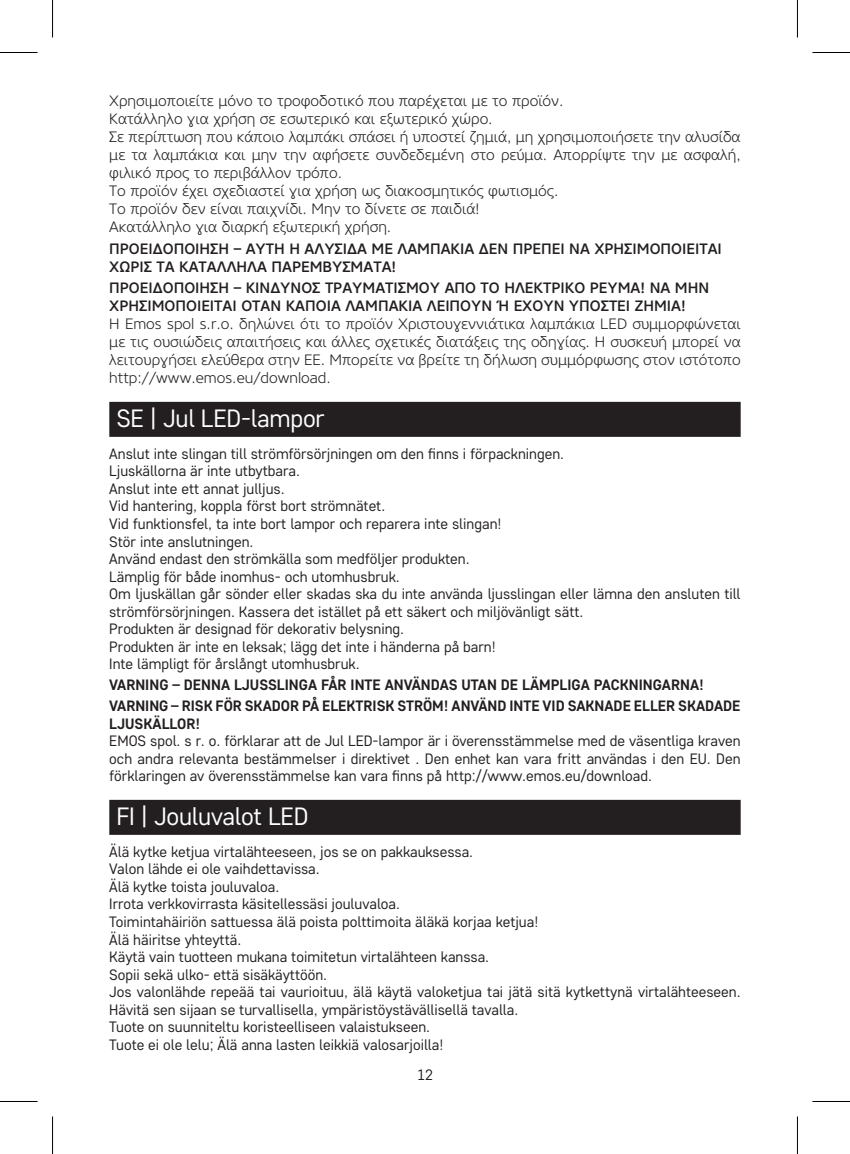
<style>
.page{position:relative;width:850px;height:1154px;background:#fff}
.page>*{position:absolute;margin:0;border:0;box-sizing:border-box;transform-origin:0 0}
.t1{font:25px "Core Sans D35";letter-spacing:-.01em;color:#fff}
.t2{font:15px/17.5px "Core Sans D35";color:#231f20}
.t3{font:300 15px/18px "Core Sans NR35";color:#231f20}
.t4{font:500 15px/18px "Core Sans NR55";color:#231f20}
.t5{font:700 15px/21px "Core Sans D55";color:#231f20}
</style>
<div class="page">
<div style="left:109px;top:402px;width:631px;height:35px;background:#231f20"></div>
<div style="left:109px;top:800px;width:631px;height:35px;background:#231f20"></div>
<hr style="left:0;top:52px;width:38px;height:1px;background:#000">
<hr style="left:812px;top:52px;width:37px;height:1px;background:#000">
<hr style="left:0;top:1101px;width:38px;height:1px;background:#000">
<hr style="left:812px;top:1101px;width:37px;height:1px;background:#000">
<hr style="left:52px;top:0;width:1px;height:38px;background:#000">
<hr style="left:52px;top:1116px;width:1px;height:38px;background:#000">
<hr style="left:796px;top:0;width:1px;height:38px;background:#000">
<hr style="left:796px;top:1116px;width:1px;height:38px;background:#000">
<p class="t3" style="left:109px;top:92px;width:632px">Χρησιμοποιείτε μόνο το τροφοδοτικό που παρέχεται με το προϊόν.<br>Κατάλληλο για χρήση σε εσωτερικό και εξωτερικό χώρο.<br>Σε περίπτωση που κάποιο λαμπάκι σπάσει ή υποστεί ζημιά, μη χρησιμοποιήσετε την αλυσίδα με τα λαμπάκια και μην την αφήσετε συνδεδεμένη στο ρεύμα. Απορρίψτε την με ασφαλή, φιλικό προς το περιβάλλον τρόπο.<br>Το προϊόν έχει σχεδιαστεί για χρήση ως διακοσμητικός φωτισμός.<br>Το προϊόν δεν είναι παιχνίδι. Μην το δίνετε σε παιδιά!<br>Ακατάλληλο για διαρκή εξωτερική χρήση.</p>
<p class="t4" style="left:109px;top:239px;width:613px">ΠΡΟΕΙΔΟΠΟΙΗΣΗ – ΑΥΤΗ Η ΑΛΥΣΙΔΑ ΜΕ ΛΑΜΠΑΚΙΑ ΔΕΝ ΠΡΕΠΕΙ ΝΑ ΧΡΗΣΙΜΟΠΟΙΕΙΤΑΙ<br>ΧΩΡΙΣ ΤΑ ΚΑΤΑΛΛΗΛΑ ΠΑΡΕΜΒΥΣΜΑΤΑ!</p>
<p class="t4" style="left:109px;top:279px;width:601px">ΠΡΟΕΙΔΟΠΟΙΗΣΗ – ΚΙΝΔΥΝΟΣ ΤΡΑΥΜΑΤΙΣΜΟΥ ΑΠΟ ΤΟ ΗΛΕΚΤΡΙΚΟ ΡΕΥΜΑ! ΝΑ ΜΗΝ<br>ΧΡΗΣΙΜΟΠΟΙΕΙΤΑΙ ΟΤΑΝ ΚΑΠΟΙΑ ΛΑΜΠΑΚΙΑ ΛΕΙΠΟΥΝ Ή ΕΧΟΥΝ ΥΠΟΣΤΕΙ ΖΗΜΙΑ!</p>
<p class="t3" style="left:109px;top:315px;width:632px;text-align:justify">Η Emos spol s.r.o. δηλώνει ότι το προϊόν Χριστουγεννιάτικα λαμπάκια LED συμμορφώνεται με τις ουσιώδεις απαιτήσεις και άλλες σχετικές διατάξεις της οδηγίας. Η συσκευή μπορεί να λειτουργήσει ελεύθερα στην ΕΕ. Μπορείτε να βρείτε τη δήλωση συμμόρφωσης στον ιστότοπο http://www.emos.eu/download.</p>
<h1 class="t1" style="left:116px;top:402px;width:210px">SE | Jul LED-lampor</h1>
<p class="t2" style="left:109px;top:444px;width:632px">Anslut inte slingan till strömförsörjningen om den finns i förpackningen.<br>Ljuskällorna är inte utbytbara.<br>Anslut inte ett annat julljus.<br>Vid hantering, koppla först bort strömnätet.<br>Vid funktionsfel, ta inte bort lampor och reparera inte slingan!<br>Stör inte anslutningen.<br>Använd endast den strömkälla som medföljer produkten.<br>Lämplig för både inomhus- och utomhusbruk.<br>Om ljuskällan går sönder eller skadas ska du inte använda ljusslingan eller lämna den ansluten till strömförsörjningen. Kassera det istället på ett säkert och miljövänligt sätt.<br>Produkten är designad för dekorativ belysning.<br>Produkten är inte en leksak; lägg det inte i händerna på barn!<br>Inte lämpligt för årslångt utomhusbruk.</p>
<p class="t5" style="left:109px;top:674px;width:632px">VARNING – DENNA LJUSSLINGA FÅR INTE ANVÄNDAS UTAN DE LÄMPLIGA PACKNINGARNA!<br>VARNING – RISK FÖR SKADOR PÅ ELEKTRISK STRÖM! ANVÄND INTE VID SAKNADE ELLER SKADADE</p>
<p class="t5" style="left:109px;top:712px;width:92px">LJUSKÄLLOR!</p>
<p class="t2" style="left:109px;top:732px;width:632px;text-align:justify">EMOS spol. s r. o. förklarar att de Jul LED-lampor är i överensstämmelse med de väsentliga kraven och andra relevanta bestämmelser i direktivet . Den enhet kan vara fritt användas i den EU. Den förklaringen av överensstämmelse kan vara finns på http://www.emos.eu/download.</p>
<h1 class="t1" style="left:116px;top:800px;width:193px">FI | Jouluvalot LED</h1>
<p class="t2" style="left:109px;top:842px;width:632px">Älä kytke ketjua virtalähteeseen, jos se on pakkauksessa.<br>Valon lähde ei ole vaihdettavissa.<br>Älä kytke toista jouluvaloa.<br>Irrota verkkovirrasta käsitellessäsi jouluvaloa.<br>Toimintahäiriön sattuessa älä poista polttimoita äläkä korjaa ketjua!<br>Älä häiritse yhteyttä.<br>Käytä vain tuotteen mukana toimitetun virtalähteen kanssa.<br>Sopii sekä ulko- että sisäkäyttöön.<br>Jos valonlähde repeää tai vaurioituu, älä käytä valoketjua tai jätä sitä kytkettynä virtalähteeseen.<br>Hävitä sen sijaan se turvallisella, ympäristöystävällisellä tavalla.<br>Tuote on suunniteltu koristeelliseen valaistukseen.<br>Tuote ei ole lelu; Älä anna lasten leikkiä valosarjoilla!</p>
<p class="t2" style="left:417px;top:1066px;width:17px">12</p>
</div>
